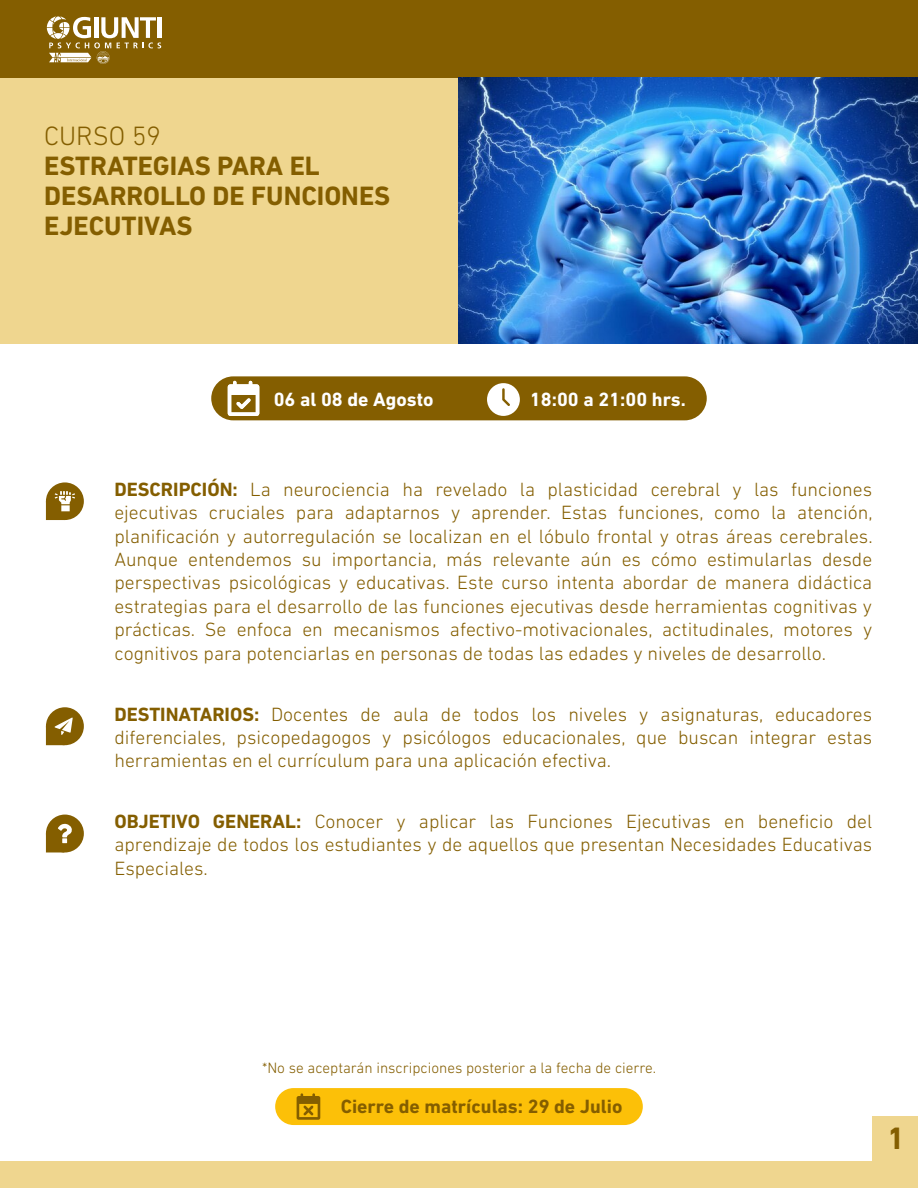
<style>
.page{position:relative;width:918px;height:1188px;background:#fff}
.page>*{position:absolute;margin:0;border:0;box-sizing:border-box;transform-origin:0 0}
.t1{font:700 31.5px "DIN Next LT Pro";color:#845e00}
.t2{font:700 27px/30px "DIN Next LT Pro";color:#845e00}
.t3{font:300 27px "DIN Next LT Pro";color:#845e00}
.t4{font:300 19.5px/23.4px "DIN Next LT Pro";color:#845e00;text-align:justify}
.t5{font:700 19.5px "DIN Next LT Pro";color:#fff}
.t6{font:700 19.5px "DIN Next LT Pro";color:#845e00}
.t7{font:300 15.3px "DIN Next LT Pro";color:#845e00}
.s1{font-weight:700}
</style>
<div class="page">
<div style="left:0;top:0;width:918px;height:343px;background:#efd68f"></div>
<div style="left:0;top:1162px;width:918px;height:26px;background:#efd68f"></div>
<div style="left:0;top:0;width:918px;height:77px;background:#845e00"></div>
<div style="left:872px;top:1116px;width:46px;height:46px;background:#efd68f"></div>
<svg style="left:47px;top:16px;width:114px;height:48px"></svg>
<img style="left:458px;top:77px;width:460px;height:266px">
<svg style="left:46px;top:815px;width:38px;height:37px"></svg>
<svg style="left:46px;top:707px;width:38px;height:38px"></svg>
<svg style="left:46px;top:482px;width:38px;height:38px"></svg>
<div style="left:211px;top:376px;width:496px;height:44px;background:#845e00;border-radius:22px"></div>
<svg style="left:228px;top:381px;width:31px;height:35px"></svg>
<svg style="left:487px;top:383px;width:33px;height:33px"></svg>
<div style="left:275px;top:1088px;width:368px;height:37px;background:#fcc008;border-radius:18px"></div>
<svg style="left:297px;top:1093px;width:23px;height:27px"></svg>
<h2 class="t3" style="left:44px;top:121px;width:118px">CURSO 59</h2>
<h2 class="t2" style="left:44px;top:151px;width:348px">ESTRATEGIAS PARA EL<br>DESARROLLO DE FUNCIONES<br>EJECUTIVAS</h2>
<p class="t5" style="left:274px;top:388px;width:161px">06 al 08 de Agosto</p>
<p class="t5" style="left:530px;top:388px;width:157px">18:00 a 21:00 hrs.</p>
<p class="t4" style="left:114px;top:477px;width:760px"><span class="s1">DESCRIPCIÓN:</span> La neurociencia ha revelado la plasticidad cerebral y las funciones ejecutivas cruciales para adaptarnos y aprender. Estas funciones, como la atención, planificación y autorregulación se localizan en el lóbulo frontal y otras áreas cerebrales.<br>Aunque entendemos su importancia, más relevante aún es cómo estimularlas desde perspectivas psicológicas y educativas. Este curso intenta abordar de manera didáctica estrategias para el desarrollo de las funciones ejecutivas desde herramientas cognitivas y prácticas. Se enfoca en mecanismos afectivo-motivacionales, actitudinales, motores y cognitivos para potenciarlas en personas de todas las edades y niveles de desarrollo.</p>
<p class="t4" style="left:114px;top:702px;width:759px"><span class="s1">DESTINATARIOS:</span> Docentes de aula de todos los niveles y asignaturas, educadores diferenciales, psicopedagogos y psicólogos educacionales, que buscan integrar estas herramientas en el currículum para una aplicación efectiva.</p>
<p class="t4" style="left:114px;top:809px;width:759px"><span class="s1">OBJETIVO GENERAL:</span> Conocer y aplicar las Funciones Ejecutivas en beneficio del aprendizaje de todos los estudiantes y de aquellos que presentan Necesidades Educativas Especiales.</p>
<p class="t7" style="left:262px;top:1059px;width:396px">*No se aceptarán inscripciones posterior a la fecha de cierre.</p>
<p class="t6" style="left:341px;top:1095px;width:283px">Cierre de matrículas: 29 de Julio</p>
<h1 class="t1" style="left:887px;top:1120px;width:19px">1</h1>
</div>
